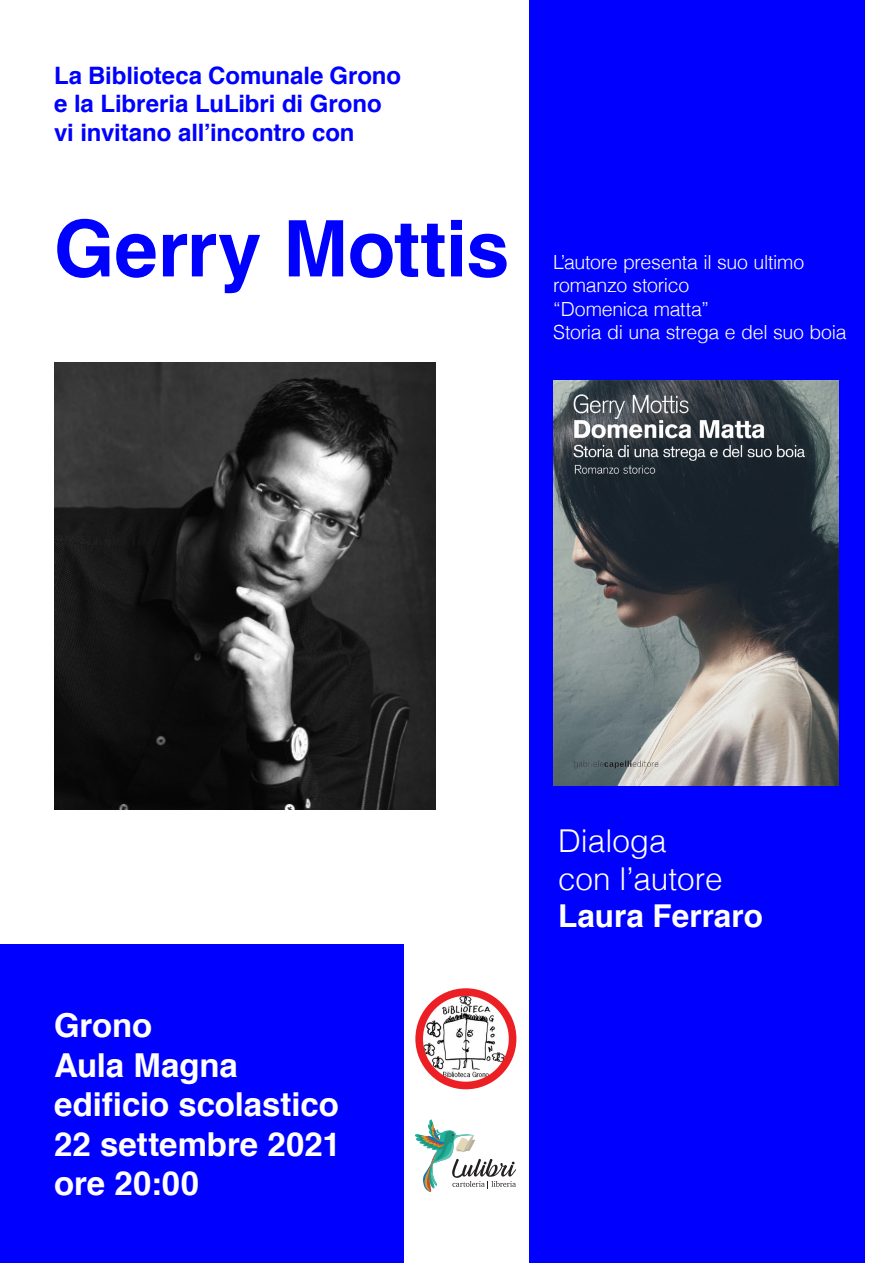
<style>
.page{position:relative;width:893px;height:1263px;background:#fff}
.page>*{position:absolute;margin:0;border:0;box-sizing:border-box;transform-origin:0 0}
.t1{font:700 78px "Helvetica";letter-spacing:-.005em;color:#00f}
.t2{font:700 33px "Helvetica";letter-spacing:-.005em;color:#fff}
.t3{font:300 31.5px "Helvetica";color:#fff}
.t4{font:700 31.5px "Helvetica";color:#fff}
.t5{font:700 24px "Helvetica";letter-spacing:-.005em;color:#00f}
.t6{font:300 19.5px/23.4px "Helvetica";letter-spacing:-.015em;color:#fff}
</style>
<div class="page">
<div style="left:0;top:945px;width:404px;height:318px;background:#00f"></div>
<div style="left:529px;top:0;width:335px;height:1263px;background:#00f"></div>
<img style="left:54px;top:363px;width:381px;height:446px">
<svg style="left:415px;top:1119px;width:101px;height:73px"></svg>
<img style="left:553px;top:381px;width:286px;height:404px">
<img style="left:420px;top:991px;width:93px;height:93px">
<div style="left:415px;top:988px;width:101px;height:101px;border:8px solid #ec2024;border-radius:50%"></div>
<p class="t5" style="left:54px;top:56px;width:349px">La Biblioteca Comunale Grono</p>
<p class="t5" style="left:54px;top:85px;width:329px">e la Libreria LuLibri di Grono</p>
<p class="t5" style="left:54px;top:113px;width:302px">vi invitano all’incontro con</p>
<p class="t1" style="left:54px;top:186px;width:457px">Gerry Mottis</p>
<p class="t6" style="left:553px;top:249px;width:295px">L’autore presenta il suo ultimo romanzo storico<br>“Domenica matta”<br>Storia di una strega e del suo boia</p>
<p class="t2" style="left:54px;top:999px;width:100px">Grono</p>
<p class="t2" style="left:54px;top:1038px;width:185px">Aula Magna</p>
<p class="t2" style="left:54px;top:1078px;width:286px">edificio scolastico</p>
<p class="t2" style="left:54px;top:1117px;width:288px">22 settembre 2021</p>
<p class="t2" style="left:54px;top:1157px;width:147px">ore 20:00</p>
<p class="t3" style="left:558px;top:814px;width:110px">Dialoga</p>
<p class="t3" style="left:558px;top:852px;width:166px">con l’autore</p>
<p class="t4" style="left:558px;top:891px;width:206px">Laura Ferraro</p>
</div>
